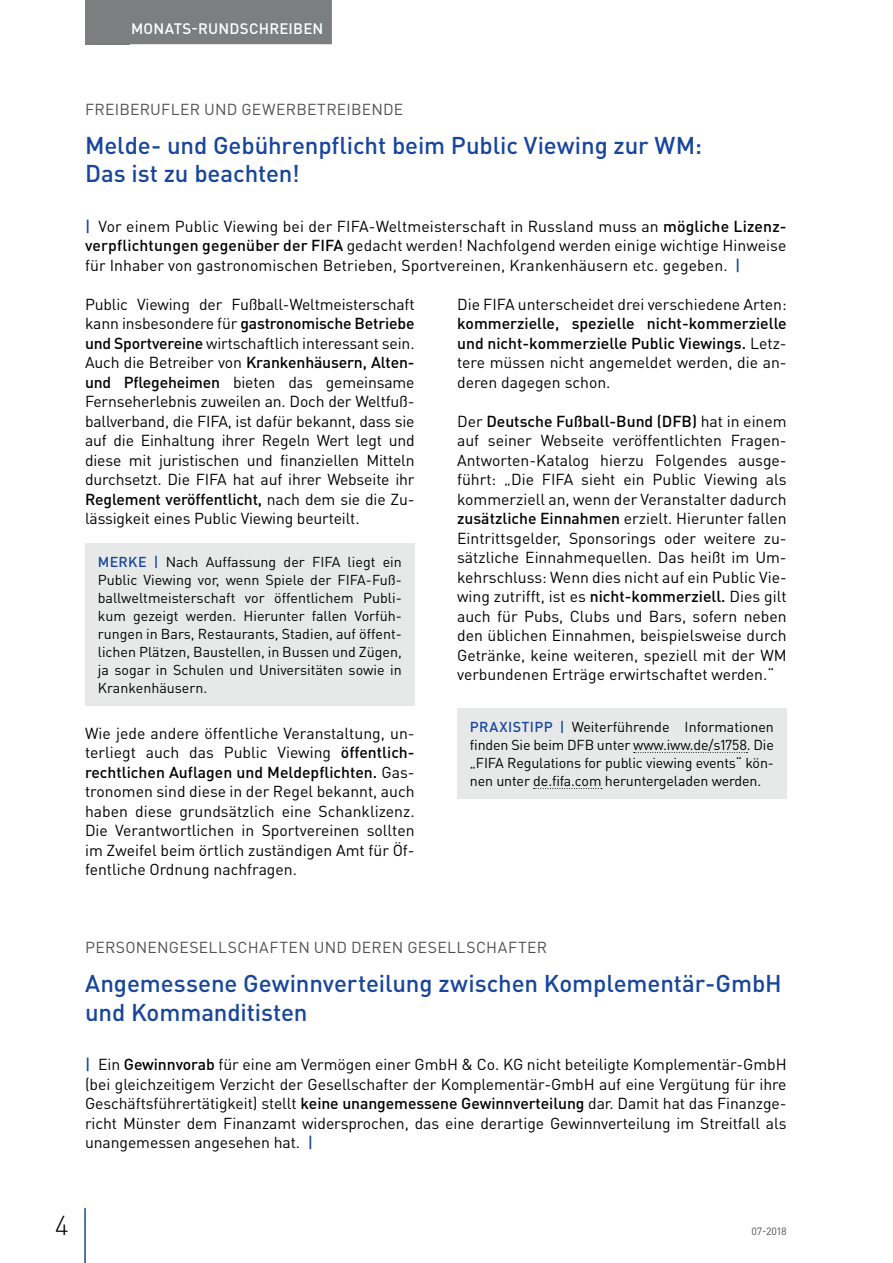
<style>
.page{position:relative;width:893px;height:1263px;background:#fff}
.page>*{position:absolute;margin:0;border:0;box-sizing:border-box;transform-origin:0 0}
.t1{font:300 27px "DIN Pro";color:#000002}
.t2{font:500 24px/28.5px "DIN Pro";letter-spacing:-.005em;color:#18469d}
.t3{font:15.75px/19.5px "DIN Pro";color:#000002;text-align:justify}
.t4{font:500 15.75px/19.5px "DIN Pro";color:#000002;text-align:justify}
.t5{font:15.75px "DIN Pro";letter-spacing:.015em;color:#4f5152}
.t6{font:500 15px "DIN Pro";letter-spacing:.015em;color:#fff}
.t7{font:14.25px/18px "DIN Pro";letter-spacing:-.01em;color:#000002;text-align:justify}
.t8{font:10.5px "DIN Pro";color:#4f5152}
.s1{font-weight:500;color:#18469d}
.s2{font-weight:500}
.s3{font-weight:400}
</style>
<div class="page">
<div style="left:85px;top:0;width:45px;height:44px;background:#7c7f7f"></div>
<hr style="left:84px;top:1208px;width:2px;height:55px;background:#18469d">
<div style="left:122px;top:0;width:210px;height:44px;background:#7c7f7f"></div>
<div style="left:85px;top:543px;width:330px;height:163px;background:#e6e9e8"></div>
<div style="left:457px;top:708px;width:330px;height:90px;background:#e6e9e8"></div>
<svg style="left:634px;top:752px;width:113px;height:1px"></svg>
<svg style="left:534px;top:788px;width:68px;height:1px"></svg>
<p class="t6" style="left:131px;top:18px;width:194px">MONATS-RUNDSCHREIBEN</p>
<p class="t5" style="left:85px;top:98px;width:320px">FREIBERUFLER UND GEWERBETREIBENDE</p>
<h2 class="t2" style="left:85px;top:130px;width:618px">Melde- und Gebührenpflicht beim Public Viewing zur WM:<br>Das ist zu beachten!</h2>
<p class="t3" style="left:85px;top:216px;width:703px"><span class="s1">|</span> Vor einem Public Viewing bei der FIFA-Weltmeisterschaft in Russland muss an <span class="s2">mögliche Lizenz&shy;verpflichtungen gegenüber der FIFA</span> gedacht werden! Nachfolgend werden einige wichtige Hinweise für Inhaber von gastronomischen Betrieben, Sportvereinen, Krankenhäusern etc. gegeben. <span class="s1">|</span></p>
<p class="t3" style="left:85px;top:294px;width:331px">Public Viewing der Fußball-Weltmeisterschaft kann insbesondere für <span class="s2">gastronomische Betriebe und Sportvereine</span> wirtschaftlich interessant sein.<br>Auch die Betreiber von <span class="s2">Krankenhäusern, Alten&shy;und Pflegeheimen</span> bieten das gemeinsame Fernseherlebnis zuweilen an. Doch der Weltfuß&shy;ballverband, die FIFA, ist dafür bekannt, dass sie auf die Einhaltung ihrer Regeln Wert legt und diese mit juristischen und finanziellen Mitteln durchsetzt. Die FIFA hat auf ihrer Webseite ihr <span class="s2">Reglement veröffentlicht,</span> nach dem sie die Zu&shy;lässigkeit eines Public Viewing beurteilt.</p>
<p class="t7" style="left:98px;top:552px;width:306px"><span class="s1">MERKE |</span> Nach Auffassung der FIFA liegt ein Public Viewing vor, wenn Spiele der FIFA-Fuß&shy;ballweltmeisterschaft vor öffentlichem Publi&shy;kum gezeigt werden. Hierunter fallen Vorfüh&shy;rungen in Bars, Restaurants, Stadien, auf öffent&shy;lichen Plätzen, Baustellen, in Bussen und Zügen, ja sogar in Schulen und Universitäten sowie in Krankenhäusern.</p>
<p class="t3" style="left:85px;top:723px;width:331px">Wie jede andere öffentliche Veranstaltung, un&shy;terliegt auch das Public Viewing <span class="s2">öffentlich&shy;rechtlichen Auflagen und Meldepflichten.</span> Gas&shy;tronomen sind diese in der Regel bekannt, auch haben diese grundsätzlich eine Schanklizenz.<br>Die Verantwortlichen in Sportvereinen sollten im Zweifel beim örtlich zuständigen Amt für Öf&shy;fentliche Ordnung nachfragen.</p>
<p class="t3" style="left:457px;top:294px;width:331px">Die FIFA unterscheidet drei verschiedene Arten:</p>
<p class="t4" style="left:457px;top:313px;width:331px">kommerzielle, spezielle nicht-kommerzielle und nicht-kommerzielle Public Viewings. <span class="s3">Letz&shy;tere müssen nicht angemeldet werden, die an&shy;deren dagegen schon.</span></p>
<p class="t3" style="left:457px;top:411px;width:331px">Der <span class="s2">Deutsche Fußball-Bund (DFB)</span> hat in einem auf seiner Webseite veröffentlichten Fragen-Antworten-Katalog hierzu Folgendes ausge&shy;führt: „Die FIFA sieht ein Public Viewing als kommerziell an, wenn der Veranstalter dadurch <span class="s2">zusätzliche Einnahmen</span> erzielt. Hierunter fallen Eintrittsgelder, Sponsorings oder weitere zu&shy;sätzliche Einnahmequellen. Das heißt im Um&shy;kehrschluss: Wenn dies nicht auf ein Public Vie&shy;wing zutrifft, ist es <span class="s2">nicht-kommerziell.</span> Dies gilt auch für Pubs, Clubs und Bars, sofern neben den üblichen Einnahmen, beispielsweise durch Getränke, keine weiteren, speziell mit der WM verbundenen Erträge erwirtschaftet werden.“</p>
<p class="t7" style="left:470px;top:717px;width:306px"><span class="s1">PRAXISTIPP |</span> Weiterführende Informationen finden Sie beim DFB unter www.iww.de/s1758. Die „FIFA Regulations for public viewing events“ kön&shy;nen unter de.fifa.com heruntergeladen werden.</p>
<p class="t5" style="left:85px;top:937px;width:463px">PERSONENGESELLSCHAFTEN UND DEREN GESELLSCHAFTER</p>
<h2 class="t2" style="left:85px;top:968px;width:698px">Angemessene Gewinnverteilung zwischen Komplementär-GmbH und Kommanditisten</h2>
<p class="t3" style="left:85px;top:1054px;width:703px"><span class="s1">|</span> Ein <span class="s2">Gewinnvorab</span> für eine am Vermögen einer GmbH &amp; Co. KG nicht beteiligte Komplementär-GmbH (bei gleichzeitigem Verzicht der Gesellschafter der Komplementär-GmbH auf eine Vergütung für ihre Geschäftsführertätigkeit) stellt <span class="s2">keine unangemessene Gewinnverteilung</span> dar. Damit hat das Finanzge&shy;richt Münster dem Finanzamt widersprochen, das eine derartige Gewinnverteilung im Streitfall als unangemessen angesehen hat. <span class="s1">|</span></p>
<h1 class="t1" style="left:55px;top:1207px;width:15px">4</h1>
<p class="t8" style="left:752px;top:1224px;width:37px">07-2018</p>
</div>
